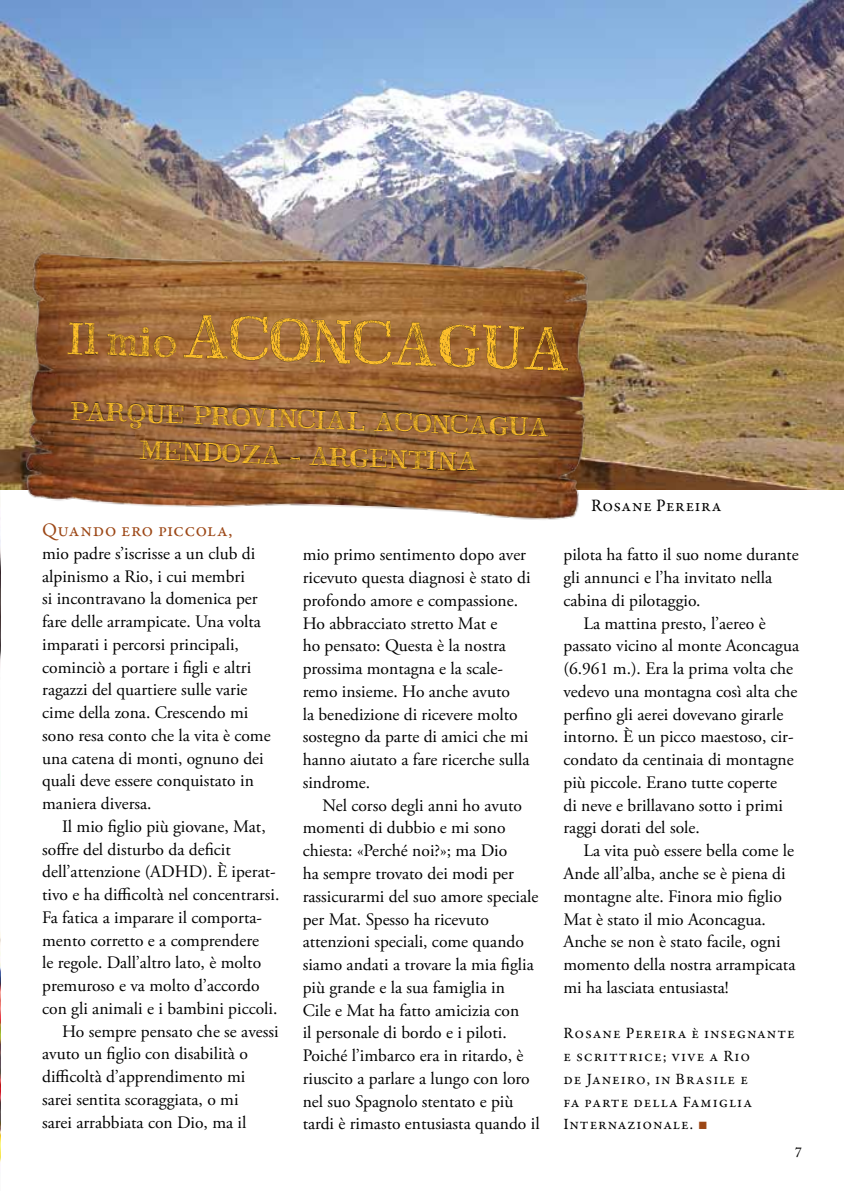
<style>
.page{position:relative;width:844px;height:1191px;background:#fff}
.page>*{position:absolute;margin:0;border:0;box-sizing:border-box;transform-origin:0 0}
.t1{font:57.75px "Travel Diary";color:#fcbe2c;scale:.9 1}
.t2{font:24.5px/36.8px "Travel Diary";color:#fcbe2c;text-align:center;scale:.96 1}
.t3{font:19.25px "Garamond Premr Pro";letter-spacing:.01em;color:#9c4716}
.t4{font:17.5px/22.8px "Adobe Garamond Pro";color:#000}
.t5{font:17.5px "Garamond Premr Pro";letter-spacing:.035em;color:#000}
.t6{font:15.75px/22.8px "Garamond Premr Pro";letter-spacing:.06em;color:#000}
.t7{font:14px "Adobe Caslon Pro";color:#000}
.s1{font-size:42px}
.s2{font-family:"Arial";color:#9c4716}
</style>
<div class="page">
<img style="left:0;top:489px;width:1px;height:674px">
<img style="left:0;top:0;width:843px;height:489px">
<img style="left:23px;top:204px;width:584px;height:316px">
<div style="left:68px;top:315px;width:500px;height:56px;background:#000;opacity:.75"></div>
<div style="left:71px;top:402px;width:477px;height:69px;background:#000;opacity:.75"></div>
<h1 class="t1" style="left:68px;top:301px;width:560px;rotate:2deg"><span class="s1">Il mio</span> ACONCAGUA</h1>
<h2 class="t2" style="left:71px;top:394px;width:500px;rotate:2deg">PARQUE PROVINCIAL ACONCAGUA<br>MENDOZA - ARGENTINA</h2>
<p class="t3" style="left:42px;top:518px;width:191px">Quando ero piccola,</p>
<p class="t4" style="left:42px;top:542px;width:230px">mio padre s’iscrisse a un club di alpinismo a Rio, i cui membri<br>si incontravano la domenica per fare delle arrampicate. Una volta imparati i percorsi principali, cominciò a portare i figli e altri ragazzi del quartiere sulle varie cime della zona. Crescendo mi sono resa conto che la vita è come una catena di monti, ognuno dei quali deve essere conquistato in maniera diversa.</p>
<p class="t4" style="left:62px;top:815px;width:205px">Il mio figlio più giovane, Mat,</p>
<p class="t4" style="left:42px;top:838px;width:190px">soffre del disturbo da deficit</p>
<p class="t4" style="left:42px;top:861px;width:235px">dell’attenzione (ADHD). È iperat-</p>
<p class="t4" style="left:42px;top:884px;width:239px">tivo e ha difficoltà nel concentrarsi.</p>
<p class="t4" style="left:42px;top:906px;width:221px">Fa fatica a imparare il comporta-</p>
<p class="t4" style="left:42px;top:929px;width:218px">mento corretto e a comprendere</p>
<p class="t4" style="left:42px;top:952px;width:220px">le regole. Dall’altro lato, è molto</p>
<p class="t4" style="left:42px;top:975px;width:219px">premuroso e va molto d’accordo</p>
<p class="t4" style="left:42px;top:997px;width:237px">con gli animali e i bambini piccoli.</p>
<p class="t4" style="left:62px;top:1020px;width:218px">Ho sempre pensato che se avessi</p>
<p class="t4" style="left:42px;top:1043px;width:207px">avuto un figlio con disabilità o</p>
<p class="t4" style="left:42px;top:1066px;width:205px">difficoltà d’apprendimento mi</p>
<p class="t4" style="left:42px;top:1088px;width:198px">sarei sentita scoraggiata, o mi</p>
<p class="t4" style="left:42px;top:1111px;width:206px">sarei arrabbiata con Dio, ma il</p>
<p class="t4" style="left:302px;top:544px;width:229px">mio primo sentimento dopo aver ricevuto questa diagnosi è stato di profondo amore e compassione.<br>Ho abbracciato stretto Mat e<br>ho pensato: Questa è la nostra prossima montagna e la scale&shy;remo insieme. Ho anche avuto<br>la benedizione di ricevere molto sostegno da parte di amici che mi hanno aiutato a fare ricerche sulla sindrome.</p>
<p class="t4" style="left:302px;top:794px;width:238px;text-indent:20px">Nel corso degli anni ho avuto momenti di dubbio e mi sono chiesta: «Perché noi?»; ma Dio<br>ha sempre trovato dei modi per rassicurarmi del suo amore speciale per Mat. Spesso ha ricevuto attenzioni speciali, come quando siamo andati a trovare la mia figlia più grande e la sua famiglia in<br>Cile e Mat ha fatto amicizia con<br>il personale di bordo e i piloti.<br>Poiché l’imbarco era in ritardo, è riuscito a parlare a lungo con loro nel suo Spagnolo stentato e più tardi è rimasto entusiasta quando il</p>
<p class="t5" style="left:591px;top:495px;width:132px">Rosane Pereira</p>
<p class="t4" style="left:563px;top:544px;width:236px">pilota ha fatto il suo nome durante</p>
<p class="t4" style="left:563px;top:567px;width:210px">gli annunci e l’ha invitato nella</p>
<p class="t4" style="left:563px;top:589px;width:139px">cabina di pilotaggio.</p>
<p class="t4" style="left:583px;top:612px;width:184px">La mattina presto, l’aereo è</p>
<p class="t4" style="left:563px;top:635px;width:237px">passato vicino al monte Aconcagua</p>
<p class="t4" style="left:563px;top:658px;width:231px">(6.961 m.). Era la prima volta che</p>
<p class="t4" style="left:563px;top:680px;width:235px">vedevo una montagna così alta che</p>
<p class="t4" style="left:563px;top:703px;width:221px">perfino gli aerei dovevano girarle</p>
<p class="t4" style="left:563px;top:726px;width:232px">intorno. È un picco maestoso, cir-</p>
<p class="t4" style="left:563px;top:749px;width:232px">condato da centinaia di montagne</p>
<p class="t4" style="left:563px;top:771px;width:215px">più piccole. Erano tutte coperte</p>
<p class="t4" style="left:563px;top:794px;width:221px">di neve e brillavano sotto i primi</p>
<p class="t4" style="left:563px;top:817px;width:138px">raggi dorati del sole.</p>
<p class="t4" style="left:583px;top:840px;width:212px">La vita può essere bella come le</p>
<p class="t4" style="left:563px;top:862px;width:224px">Ande all’alba, anche se è piena di</p>
<p class="t4" style="left:563px;top:885px;width:220px">montagne alte. Finora mio figlio</p>
<p class="t4" style="left:563px;top:908px;width:204px">Mat è stato il mio Aconcagua.</p>
<p class="t4" style="left:563px;top:931px;width:218px">Anche se non è stato facile, ogni</p>
<p class="t4" style="left:563px;top:953px;width:233px">momento della nostra arrampicata</p>
<p class="t4" style="left:563px;top:976px;width:167px">mi ha lasciata entusiasta!</p>
<p class="t6" style="left:563px;top:1022px;width:233px">Rosane Pereira è insegnante e scrittrice; vive a Rio<br>de Janeiro, in Brasile e<br>fa parte della Famiglia<br>Internazionale. <span class="s2">■</span></p>
<p class="t7" style="left:794px;top:1144px;width:8px">7</p>
</div>
